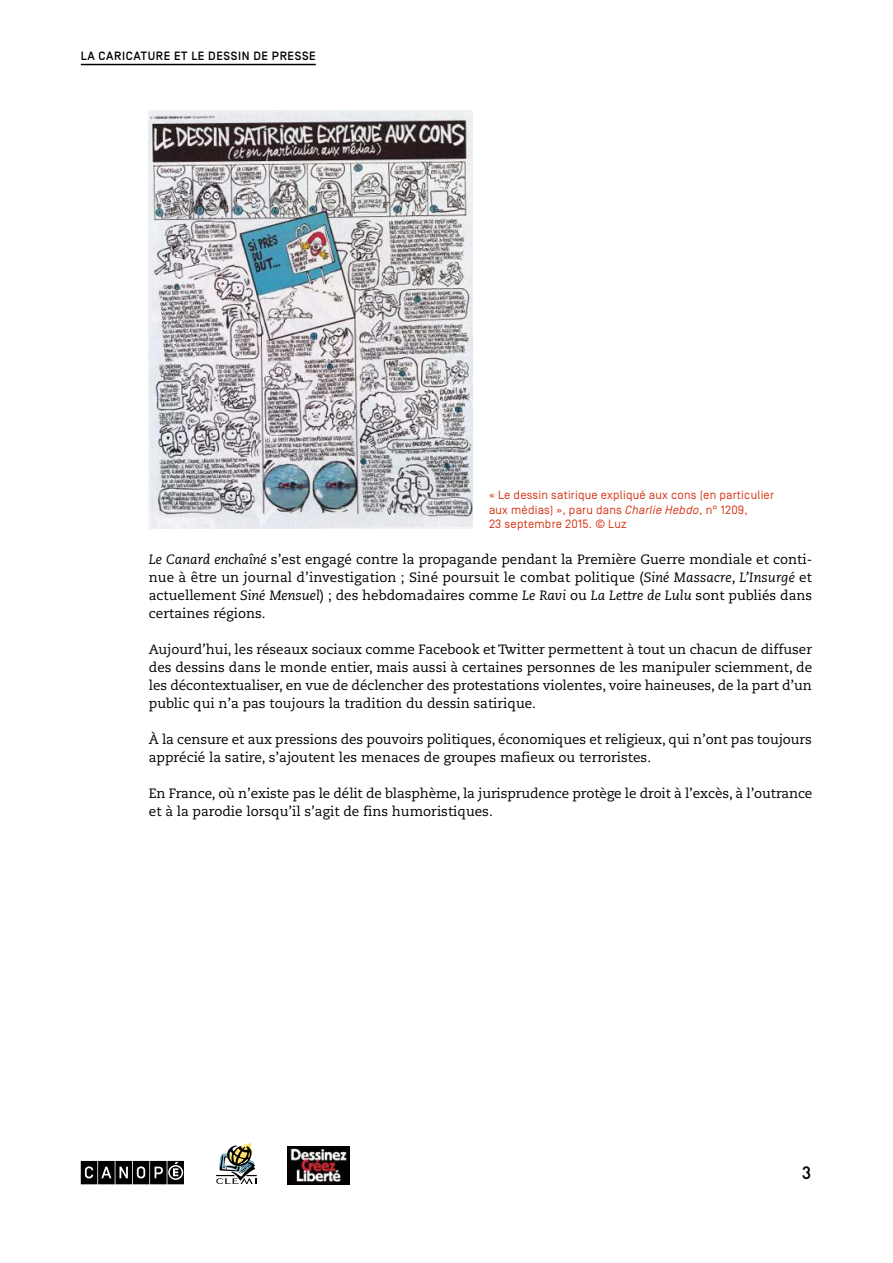
<style>
.page{position:relative;width:893px;height:1263px;background:#fff}
.page>*{position:absolute;margin:0;border:0;box-sizing:border-box;transform-origin:0 0}
.t1{font:500 18px "Simplon BP Mono";color:#000}
.t2{font:13.5px/18px "Caecilia LT Std";color:#000;text-align:justify}
.t3{font:12px/14.2px "Simplon BP Regular";letter-spacing:.02em;color:#d63517}
.t4{font:500 12px "Simplon BP";letter-spacing:.05em;color:#000}
.s1{font-style:italic}
</style>
<div class="page">
<hr style="left:81px;top:64px;width:235px;height:1px;background:#000">
<svg style="left:81px;top:1161px;width:103px;height:23px;background:#2f2f2f"></svg>
<img style="left:288px;top:1146px;width:62px;height:38px">
<svg style="left:216px;top:1143px;width:41px;height:41px"></svg>
<img style="left:149px;top:111px;width:323px;height:418px">
<p class="t4" style="left:81px;top:49px;width:235px">LA CARICATURE ET LE DESSIN DE PRESSE</p>
<p class="t3" style="left:489px;top:488px;width:287px">« Le dessin satirique expliqué aux cons (en particulier aux médias) », paru dans <span class="s1">Charlie Hebdo</span>, n° 1209,<br>23 septembre 2015. © Luz</p>
<p class="t2" style="left:149px;top:551px;width:665px"><span class="s1">Le Canard enchaîné</span> s’est engagé contre la propagande pendant la Première Guerre mondiale et conti&shy;nue à être un journal d’investigation ; Siné poursuit le combat politique (<span class="s1">Siné Massacre</span>, <span class="s1">L’Insurgé</span> et actuellement <span class="s1">Siné Mensuel</span>) ; des hebdomadaires comme <span class="s1">Le Ravi</span> ou <span class="s1">La Lettre de Lulu</span> sont publiés dans certaines régions.</p>
<p class="t2" style="left:149px;top:641px;width:665px">Aujourd’hui, les réseaux sociaux comme Facebook et Twitter permettent à tout un chacun de diffuser des dessins dans le monde entier, mais aussi à certaines personnes de les manipuler sciemment, de les décontextualiser, en vue de déclencher des protestations violentes, voire haineuses, de la part d’un public qui n’a pas toujours la tradition du dessin satirique.</p>
<p class="t2" style="left:149px;top:731px;width:664px">À la censure et aux pressions des pouvoirs politiques, économiques et religieux, qui n’ont pas toujours apprécié la satire, s’ajoutent les menaces de groupes mafieux ou terroristes.</p>
<p class="t2" style="left:149px;top:785px;width:665px">En France, où n’existe pas le délit de blasphème, la jurisprudence protège le droit à l’excès, à l’outrance et à la parodie lorsqu’il s’agit de fins humoristiques.</p>
<h1 class="t1" style="left:801px;top:1161px;width:12px">3</h1>
</div>
